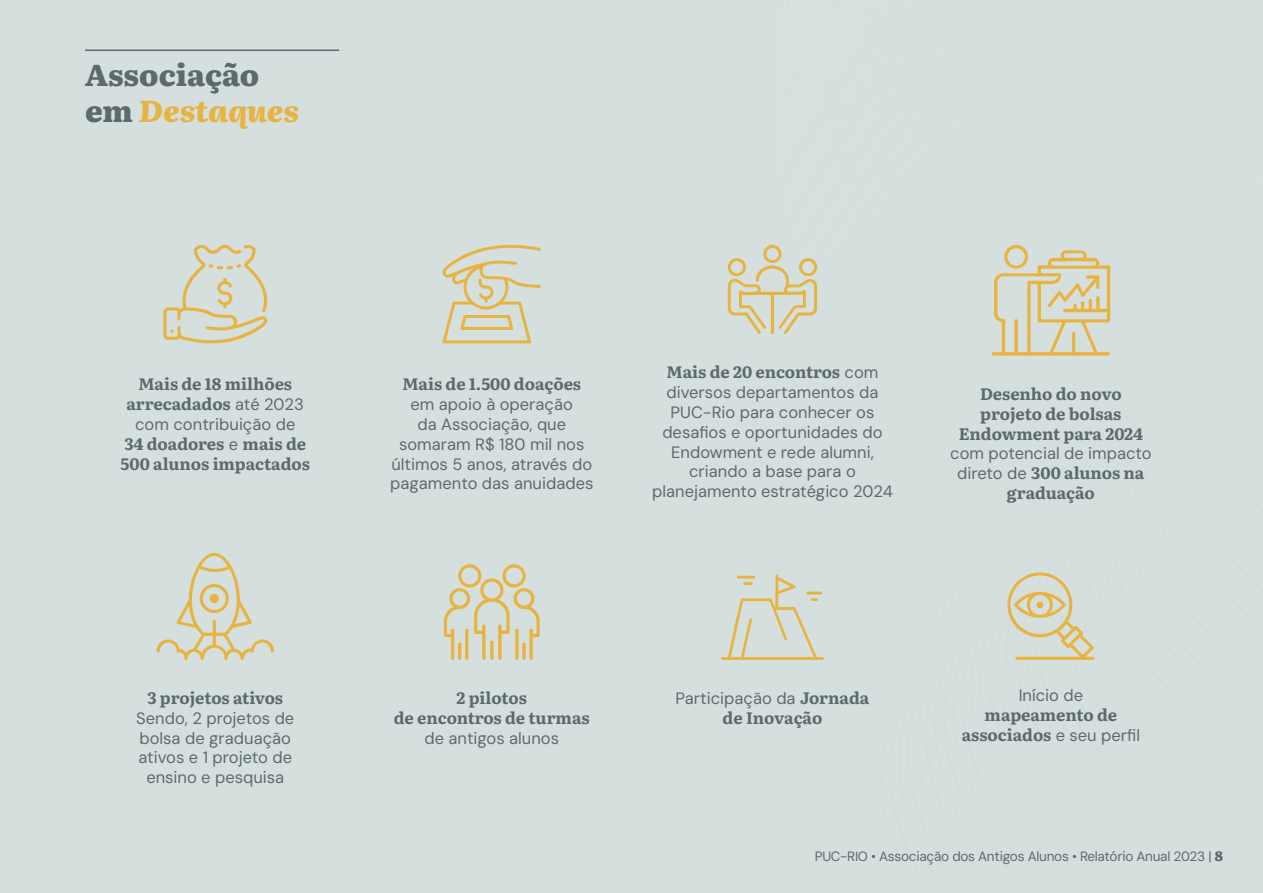
<style>
.page{position:relative;width:1263px;height:893px;background:#d4dfde}
.page>*{position:absolute;margin:0;border:0;box-sizing:border-box;transform-origin:0 0}
.t1{font:800 30px/36px "Literata 24 pt";color:#5d6a6b}
.t2{font:16.5px/19.8px "DM Sans 9 pt";color:#5d6a6b;text-align:center}
.t3{font:700 16.5px/19.8px "Literata 18 pt";letter-spacing:-.005em;color:#5d6a6b;text-align:center}
.t4{font:13.5px "DM Sans 9 pt";letter-spacing:-.02em;color:#5d6a6b}
.s1{font-style:italic;color:#e8b441}
.s2{font-family:"DM Sans 9 pt";font-weight:400}
.s3{font-family:"Literata 18 pt";font-weight:700}
.s4{font-family:"Literata 24 pt";font-weight:800}
</style>
<div class="page">
<svg style="left:163px;top:244px;width:104px;height:99px"></svg>
<svg style="left:442px;top:244px;width:99px;height:99px"></svg>
<svg style="left:728px;top:245px;width:89px;height:89px"></svg>
<svg style="left:444px;top:564px;width:96px;height:96px"></svg>
<svg style="left:515px;top:629px;width:4px;height:31px"></svg>
<svg style="left:522px;top:642px;width:4px;height:18px"></svg>
<svg style="left:157px;top:553px;width:117px;height:107px"></svg>
<svg style="left:991px;top:245px;width:119px;height:111px"></svg>
<svg style="left:721px;top:574px;width:103px;height:86px"></svg>
<svg style="left:1007px;top:572px;width:87px;height:88px"></svg>
<hr style="left:85px;top:50px;width:254px;height:1px;background:#5d6a6b">
<p class="t1" style="left:85px;top:55px;width:216px">Associação em <span class="s1">Destaques</span></p>
<p class="t3" style="left:121px;top:373px;width:191px">Mais de 18 milhões arrecadados <span class="s2">até 2023 com contribuição de<br></span>34 doadores <span class="s2">e</span> mais de<br>500 alunos impactados</p>
<p class="t3" style="left:147px;top:687px;width:137px">3 projetos ativos</p>
<p class="t2" style="left:136px;top:708px;width:160px">Sendo, 2 projetos de bolsa de graduação ativos e 1 projeto de ensino e pesquisa</p>
<p class="t2" style="left:390px;top:375px;width:205px"><span class="s3">Mais de 1.500 doações </span>em apoio à operação<br>da Associação, que somaram R$ 180 mil nos últimos 5 anos, através do pagamento das anuidades</p>
<p class="t2" style="left:652px;top:363px;width:242px"><span class="s3">Mais de 20 encontros</span> com diversos departamentos da<br>PUC-Rio para conhecer os desafios e oportunidades do<br>Endowment e rede alumni, criando a base para o planejamento estratégico 2024</p>
<p class="t3" style="left:950px;top:383px;width:203px">Desenho do novo projeto de bolsas<br>Endowment para 2024 <span class="s2">com potencial de impacto direto de</span> 300 alunos na graduação</p>
<p class="t3" style="left:394px;top:687px;width:197px">2 pilotos<br>de encontros de turmas <span class="s2">de antigos alunos</span></p>
<p class="t3" style="left:676px;top:687px;width:195px"><span class="s2">Participação da</span> Jornada de Inovação</p>
<p class="t3" style="left:962px;top:684px;width:180px"><span class="s2">Início de<br></span>mapeamento de associados <span class="s2">e seu perfil</span></p>
<p class="t4" style="left:815px;top:848px;width:410px">PUC-RIO • Associação dos Antigos Alunos • Relatório Anual 2023 | <span class="s4">8</span></p>
</div>
